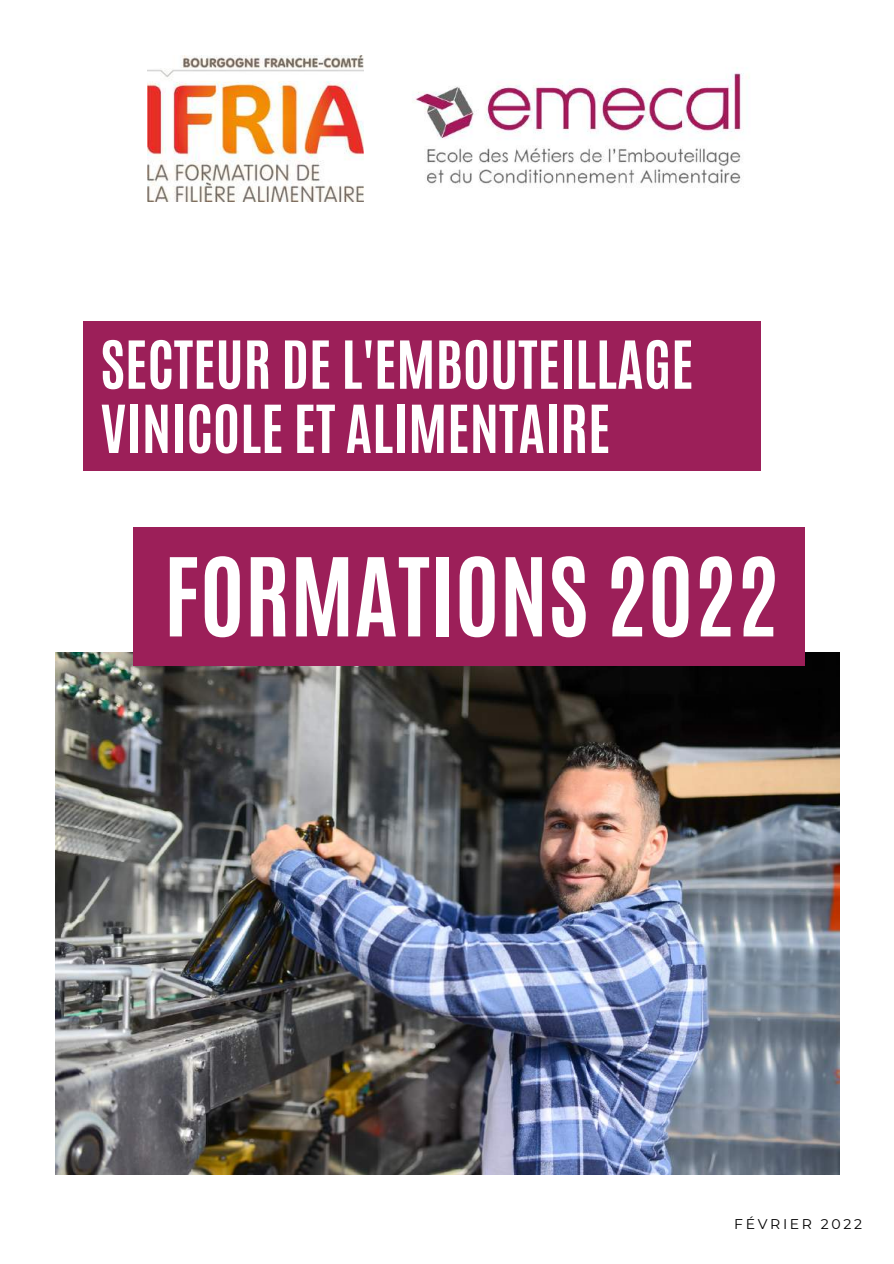
<style>
.page{position:relative;width:894px;height:1264px;background:#fff}
.page>*{position:absolute;margin:0;border:0;box-sizing:border-box;transform-origin:0 0}
.t1{font:700 92.25px "Antonio";color:#fff}
.t2{font:700 56.25px/64.2px "Antonio";color:#fff}
.t3{font:14.1px "Montserrat";letter-spacing:.185em;color:#000}
</style>
<div class="page">
<div style="left:83px;top:321px;width:677px;height:150px;background:#9c1f59"></div>
<img style="left:55px;top:652px;width:784px;height:522px">
<div style="left:133px;top:527px;width:671px;height:139px;background:#9c1f59"></div>
<img style="left:148px;top:55px;width:215px;height:147px">
<img style="left:412px;top:68px;width:332px;height:120px">
<p class="t2" style="left:100px;top:333px;width:594px">SECTEUR DE L'EMBOUTEILLAGE<br>VINICOLE ET ALIMENTAIRE</p>
<h1 class="t1" style="left:164px;top:531px;width:616px">FORMATIONS 2022</h1>
<p class="t3" style="left:734px;top:1215px;width:129px">FÉVRIER 2022</p>
</div>
